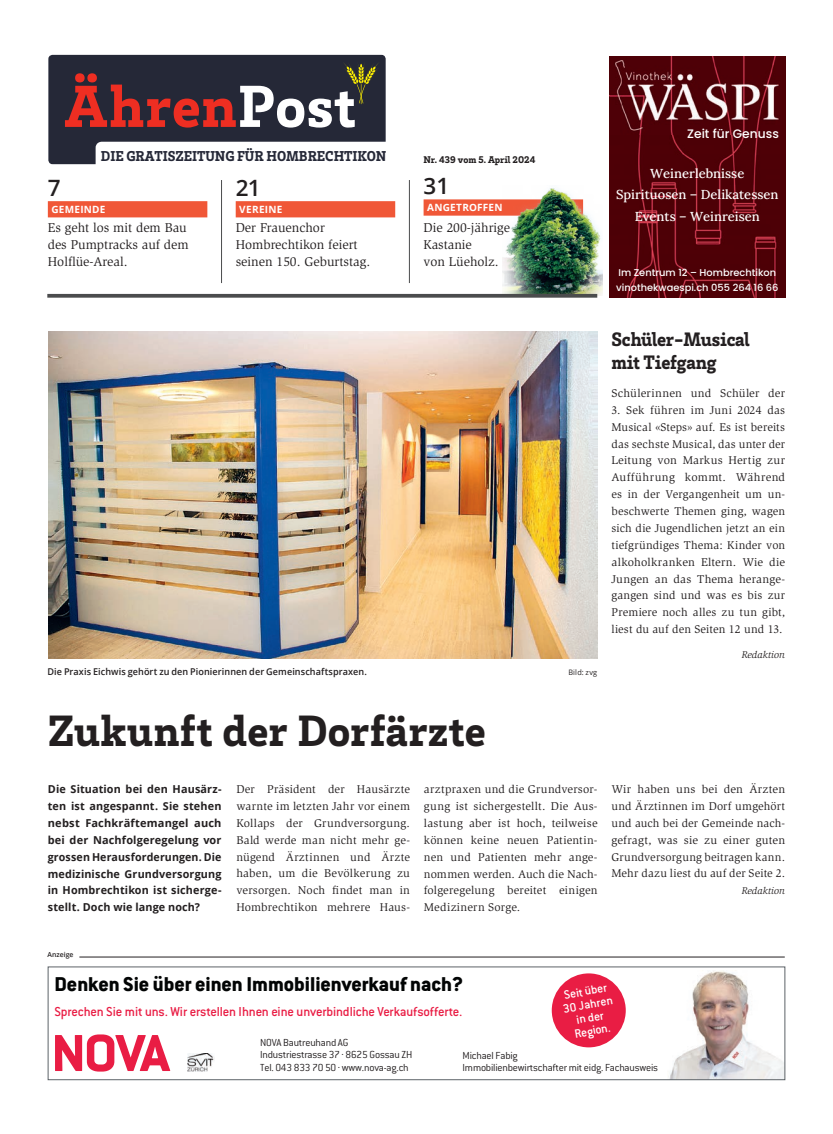
<style>
.page{position:relative;width:833px;height:1134px;background:#fff}
.page>*{position:absolute;margin:0;border:0;box-sizing:border-box;transform-origin:0 0}
.t1{font:900 60.88px "Brix Slab";letter-spacing:.01em;color:#ee2e22}
.t2{font:900 45px "Brix Slab";letter-spacing:.005em;color:#231f20}
.t3{font:600 22.5px "Open Sans";color:#231f20}
.t4{font:22px "Generic 1";color:#020404}
.t5{font:900 20px/23.8px "Brix Slab";letter-spacing:-.01em;color:#231f20}
.t6{font:900 14.75px "Brix Slab";letter-spacing:-.005em;color:#252837;scale:.96 1}
.t7{font:14.25px "Generic 3";letter-spacing:-.015em;color:#e91d44}
.t8{font:13.25px/13.2px "Generic 2";color:#fff;text-align:center}
.t9{font:13.12px/16.9px "Slimbach Std";color:#231f20}
.t10{font:13px/21.4px "Generic 0";color:#fff;text-align:center}
.t11{font:12.25px "Generic 1";color:#fff}
.t12{font:11.5px/16.9px "Slimbach Std";letter-spacing:.015em;color:#231f20;text-align:justify}
.t13{font:11.25px/12.2px "Generic 0";letter-spacing:-.015em;color:#231f20}
.t14{font:700 11px/16.9px "Open Sans";letter-spacing:.01em;color:#231f20;text-align:justify}
.t15{font:700 10px "Open Sans";letter-spacing:.025em;color:#fff}
.t16{font:900 10px "Brix Slab";color:#231f20}
.t17{font:italic 10px "Slimbach Std";color:#231f20}
.t18{font:9.88px/15.6px "Generic 1";color:#fff}
.t19{font:600 9.38px "Open Sans";letter-spacing:.01em;color:#231f20}
.t20{font:7.5px "Open Sans";letter-spacing:.03em;color:#231f20}
.t21{font:600 6.88px "Open Sans";letter-spacing:.005em;color:#231f20}
.s1{color:#fff}
</style>
<div class="page">
<svg style="left:48px;top:55px;width:338px;height:109px"></svg>
<img style="left:48px;top:331px;width:550px;height:327px">
<img style="left:609px;top:57px;width:176px;height:241px">
<img style="left:611px;top:57px;width:173px;height:77px">
<div style="left:423px;top:199px;width:160px;height:17px;background:#f05737"></div>
<div style="left:48px;top:201px;width:159px;height:16px;background:#f05737"></div>
<hr style="left:221px;top:180px;width:1px;height:103px;background:#4b4c4d">
<hr style="left:409px;top:180px;width:1px;height:103px;background:#4b4c4d">
<div style="left:236px;top:201px;width:159px;height:16px;background:#f05737"></div>
<img style="left:502px;top:188px;width:100px;height:107px">
<svg style="left:47px;top:294px;width:550px;height:4px;background:#595a5b"></svg>
<svg style="left:55px;top:1034px;width:115px;height:37px"></svg>
<div style="left:552px;top:973px;width:74px;height:74px;background:#e91d44;border-radius:50%"></div>
<img style="left:188px;top:1053px;width:26px;height:18px">
<img style="left:670px;top:971px;width:113px;height:107px">
<div style="left:48px;top:967px;width:737px;height:113px;border:1px solid #5d6368"></div>
<hr style="left:79px;top:957px;width:705px;height:1px;background:#231f20">
<h1 class="t1" style="left:65px;top:66px;width:292px">Ähren<span class="s1">Post</span></h1>
<p class="t6" style="left:101px;top:146px;width:299px">DIE GRATISZEITUNG FÜR HOMBRECHTIKON</p>
<p class="t16" style="left:423px;top:153px;width:113px">Nr. 439 vom 5. April 2024</p>
<h3 class="t3" style="left:48px;top:173px;width:14px">7</h3>
<p class="t15" style="left:51px;top:202px;width:56px">GEMEINDE</p>
<p class="t9" style="left:48px;top:220px;width:142px">Es geht los mit dem Bau des Pumptracks auf dem<br>Holflüe-Areal.</p>
<h3 class="t3" style="left:423px;top:171px;width:27px">31</h3>
<p class="t15" style="left:427px;top:201px;width:77px">ANGETROFFEN</p>
<h3 class="t3" style="left:236px;top:173px;width:26px">21</h3>
<p class="t15" style="left:239px;top:202px;width:45px">VEREINE</p>
<p class="t9" style="left:236px;top:220px;width:136px">Der Frauenchor<br>Hombrechtikon feiert seinen 150. Geburtstag.</p>
<p class="t9" style="left:423px;top:220px;width:88px">Die 200-jährige<br>Kastanie<br>von Lüeholz.</p>
<p class="t11" style="left:687px;top:128px;width:93px">Zeit für Genuss</p>
<p class="t10" style="left:616px;top:164px;width:164px">Weinerlebnisse<br>Spirituosen – Delikatessen<br>Events – Weinreisen</p>
<p class="t18" style="left:616px;top:265px;width:164px">Im Zentrum 12 – Hombrechtikon vinothekwaespi.ch 055 264 16 66</p>
<p class="t19" style="left:47px;top:665px;width:321px">Die Praxis Eichwis gehört zu den Pionierinnen der Gemeinschaftspraxen.</p>
<p class="t20" style="left:568px;top:667px;width:30px">Bild: zvg</p>
<h3 class="t5" style="left:611px;top:326px;width:140px">Schüler-Musical mit Tiefgang</h3>
<p class="t12" style="left:611px;top:385px;width:175px">Schülerinnen und Schüler der</p>
<p class="t12" style="left:611px;top:402px;width:175px">3. Sek führen im Juni 2024 das Musical «Steps» auf. Es ist bereits das sechste Musical, das unter der Leitung von Markus Hertig zur Aufführung kommt. Während es in der Vergangenheit um un&shy;beschwerte Themen ging, wagen sich die Jugendlichen jetzt an ein tiefgründiges Thema: Kinder von alkoholkranken Eltern. Wie die Jungen an das Thema herange&shy;gangen sind und was es bis zur Premiere noch alles zu tun gibt, liest du auf den Seiten 12 und 13.</p>
<p class="t17" style="left:742px;top:649px;width:45px">Redaktion</p>
<h2 class="t2" style="left:48px;top:701px;width:439px">Zukunft der Dorfärzte</h2>
<p class="t14" style="left:48px;top:780px;width:175px">Die Situation bei den Hausärz&shy;ten ist angespannt. Sie stehen nebst Fachkräftemangel auch bei der Nachfolgeregelung vor grossen Herausforderungen. Die medizinische Grundversorgung in Hombrechtikon ist sicherge&shy;stellt. Doch wie lange noch?</p>
<p class="t12" style="left:236px;top:781px;width:175px">Der Präsident der Hausärzte warnte im letzten Jahr vor einem Kollaps der Grundversorgung.<br>Bald werde man nicht mehr ge&shy;nügend Ärztinnen und Ärzte haben, um die Bevölkerung zu versorgen. Noch findet man in Hombrechtikon mehrere Haus-</p>
<p class="t12" style="left:424px;top:781px;width:175px">arztpraxen und die Grundversor&shy;gung ist sichergestellt. Die Aus&shy;lastung aber ist hoch, teilweise können keine neuen Patientin&shy;nen und Patienten mehr ange&shy;nommen werden. Auch die Nach&shy;folgeregelung bereitet einigen Medizinern Sorge.</p>
<p class="t12" style="left:611px;top:781px;width:175px">Wir haben uns bei den Ärzten und Ärztinnen im Dorf umgehört und auch bei der Gemeinde nach&shy;gefragt, was sie zu einer guten Grundversorgung beitragen kann.<br>Mehr dazu liest du auf der Seite 2.</p>
<p class="t17" style="left:742px;top:885px;width:45px">Redaktion</p>
<p class="t21" style="left:47px;top:950px;width:28px">Anzeige</p>
<h3 class="t4" style="left:54px;top:970px;width:410px">Denken Sie über einen Immobilienverkauf nach?</h3>
<p class="t7" style="left:54px;top:1006px;width:409px">Sprechen Sie mit uns. Wir erstellen Ihnen eine unverbindliche Verkaufsofferte.</p>
<p class="t13" style="left:260px;top:1038px;width:154px">NOVA Bautreuhand AG<br>Industriestrasse 37 · 8625 Gossau ZH<br>Tel. 043 833 70 50 · www.nova-ag.ch</p>
<p class="t8" style="left:560px;top:990px;width:52px;rotate:-10deg">Seit über<br>30 Jahren in der<br>Region.</p>
<p class="t13" style="left:462px;top:1050px;width:197px">Michael Fabig<br>Immobilienbewirtschafter mit eidg. Fachausweis</p>
</div>
